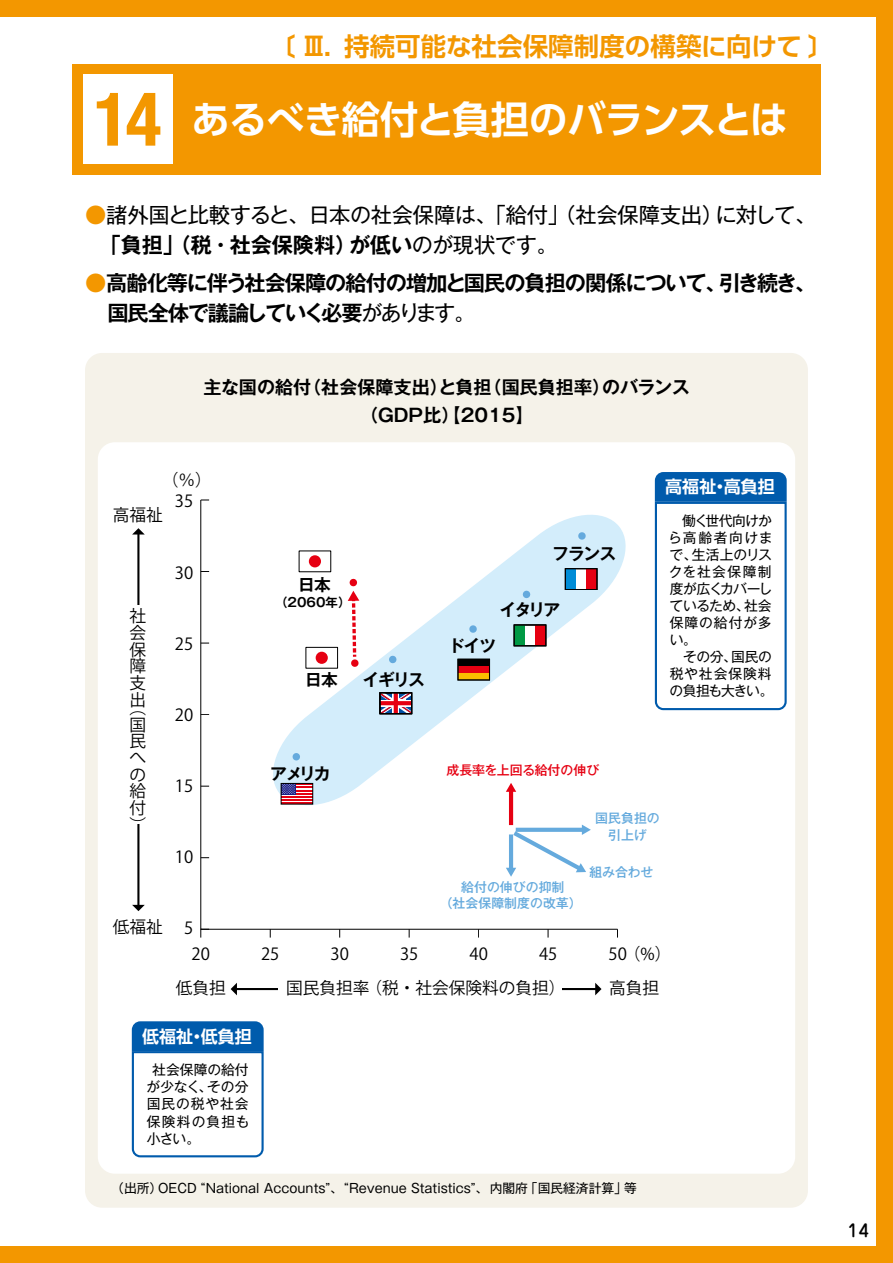
<style>
.page{position:relative;width:893px;height:1263px;background:#f39700}
.page>*{position:absolute;margin:0;border:0;box-sizing:border-box;transform-origin:0 0}
.t1{font:700 38.25px "UD Shin Go Pro De";letter-spacing:-.02em;color:#fff}
.t2{font:700 25.5px "UD Shin Go Pro De";color:#f39700}
.t3{font:700 21.3px/29.7px "Gothic MB101 Pr 6 N De";letter-spacing:-.05em;color:#000}
.t4{font:21.3px "Gothic MB101 Pr 6 N";letter-spacing:-.01em;color:#000}
.t5{font:700 21.3px "Gothic MB101 Pr 6 N De";letter-spacing:-.01em;color:#000}
.t6{font:700 18px/27.6px "Gothic MB101 Pro De";color:#000;text-align:center}
.t7{font:700 16.95px "UD Shin Go Pr 6 N De";color:#fff}
.t8{font:500 16.95px "Jun 34 Pro";color:#000}
.t9{font:16.65px/16.6px "Koz Go Pro";color:#000;text-align:justify}
.t10{font:700 16.65px "Gothic MB101 Pro De";letter-spacing:-.085em;color:#000}
.t11{font:13.8px/17px "Gothic MB101 Pr 6 N";letter-spacing:-.02em;color:#000}
.t12{font:13.8px/17px "Gothic MB101 Pr 6 N";color:#000;text-align:justify}
.t13{font:500 12.9px/16.5px "Gothic MB101 Pro";color:#65aadd;text-align:center}
.t14{font:500 12.9px "Gothic MB101 Pro";color:#e60012}
.t15{font:12.75px "Gothic MB101 Pr 6 N";color:#000}
.t16{font:700 12.45px "Gothic MB101 Pro De";color:#000}
.s1{font-family:"Helvetica Neue";font-stretch:condensed;font-size:74.4px;color:#f39700}
.s2{color:#f39700}
.s3{font-family:"Gothic MB101 Pr 6 N";font-weight:400}
.s4{font-family:"Gothic MB101 Pr 6 N";font-weight:400;color:#f39700}
</style>
<div class="page">
<div style="left:0;top:17px;width:876px;height:1229px;background:#fff"></div>
<div style="left:72px;top:64px;width:749px;height:110px;background:#f39700"></div>
<div style="left:83px;top:74px;width:89px;height:90px;background:#fff"></div>
<div style="left:85px;top:353px;width:723px;height:855px;background:#f5f2e9;border-radius:17px"></div>
<div style="left:98px;top:442px;width:697px;height:732px;background:#fff;border-radius:17px"></div>
<hr style="left:137px;top:534px;width:2px;height:372px;background:#000">
<svg style="left:132px;top:528px;width:12px;height:6px"></svg>
<svg style="left:132px;top:905px;width:13px;height:6px"></svg>
<div style="left:127px;top:605px;width:23px;height:219px;background:#fff"></div>
<hr style="left:236px;top:988px;width:360px;height:2px;background:#000">
<svg style="left:231px;top:983px;width:6px;height:12px"></svg>
<svg style="left:595px;top:983px;width:6px;height:12px"></svg>
<div style="left:278px;top:978px;width:284px;height:22px;background:#fff"></div>
<svg style="left:200px;top:930px;width:2px;height:7px"></svg>
<svg style="left:200px;top:499px;width:418px;height:431px"></svg>
<svg style="left:578px;top:532px;width:8px;height:8px"></svg>
<svg style="left:523px;top:591px;width:7px;height:7px"></svg>
<svg style="left:469px;top:625px;width:8px;height:8px"></svg>
<svg style="left:389px;top:656px;width:7px;height:7px"></svg>
<svg style="left:293px;top:753px;width:7px;height:7px"></svg>
<div style="left:299px;top:551px;width:32px;height:21px;background:#fff"></div>
<div style="left:309px;top:555px;width:12px;height:12px;background:#e60012;border-radius:50%"></div>
<div style="left:306px;top:647px;width:32px;height:21px;background:#fff"></div>
<div style="left:306px;top:647px;width:32px;height:21px;border:1px solid #000"></div>
<div style="left:316px;top:652px;width:12px;height:12px;background:#e60012;border-radius:50%"></div>
<svg style="left:283px;top:785px;width:28px;height:17px"></svg>
<hr style="left:281px;top:799px;width:32px;height:2px;background:#e60012">
<hr style="left:281px;top:796px;width:32px;height:2px;background:#e60012">
<hr style="left:281px;top:793px;width:32px;height:1px;background:#e60012">
<hr style="left:281px;top:790px;width:32px;height:1px;background:#e60012">
<hr style="left:281px;top:786px;width:32px;height:2px;background:#e60012">
<div style="left:281px;top:783px;width:15px;height:11px;background:#1d2088"></div>
<svg style="left:283px;top:785px;width:12px;height:9px"></svg>
<div style="left:281px;top:783px;width:32px;height:21px;border:1px solid #000"></div>
<svg style="left:382px;top:695px;width:28px;height:17px"></svg>
<div style="left:380px;top:692px;width:32px;height:22px;border:1px solid #000"></div>
<div style="left:565px;top:569px;width:32px;height:20px;background:#fff"></div>
<div style="left:565px;top:569px;width:11px;height:20px;background:#008cd6"></div>
<div style="left:586px;top:569px;width:11px;height:20px;background:#e60012"></div>
<div style="left:565px;top:568px;width:32px;height:22px;border:1px solid #000"></div>
<div style="left:514px;top:625px;width:32px;height:21px;background:#fff"></div>
<div style="left:535px;top:625px;width:11px;height:21px;background:#e60012"></div>
<div style="left:514px;top:625px;width:11px;height:21px;background:#094"></div>
<div style="left:514px;top:625px;width:32px;height:21px;border:1px solid #000"></div>
<div style="left:458px;top:659px;width:31px;height:7px;background:#000"></div>
<div style="left:458px;top:666px;width:31px;height:7px;background:#e60012"></div>
<div style="left:458px;top:673px;width:31px;height:7px;background:#fabe00"></div>
<div style="left:458px;top:659px;width:32px;height:21px;border:1px solid #000"></div>
<svg style="left:348px;top:579px;width:11px;height:88px"></svg>
<hr style="left:509px;top:790px;width:4px;height:35px;background:#e60012">
<svg style="left:506px;top:783px;width:10px;height:9px"></svg>
<svg style="left:506px;top:824px;width:85px;height:53px"></svg>
<svg style="left:654px;top:472px;width:133px;height:239px"></svg>
<svg style="left:131px;top:1021px;width:133px;height:137px"></svg>
<h2 class="t2" style="left:270px;top:26px;width:565px">〔 Ⅲ．持続可能な社会保障制度の構築に向けて〕</h2>
<h1 class="t1" style="left:94px;top:88px;width:696px"><span class="s1">14</span> あるべき給付と負担のバランスとは</h1>
<h3 class="t4" style="left:85px;top:197px;width:733px"><span class="s2">●</span>諸外国と比較すると、日本の社会保障は、「給付」（社会保障支出）に対して、</h3>
<h3 class="t5" style="left:100px;top:227px;width:460px">「負担」（税・社会保険料）が低い<span class="s3">のが現状です。</span></h3>
<h3 class="t3" style="left:107px;top:267px;width:710px;text-indent:-22px"><span class="s4">●</span>高齢化等に伴う社会保障の給付の増加と国民の負担の関係について、引き続き、国民全体で議論していく必要<span class="s3">があります。</span></h3>
<h3 class="t6" style="left:203px;top:371px;width:488px">主な国の給付（社会保障支出）と負担（国民負担率）のバランス（GDP比）【2015】</h3>
<p class="t9" style="left:113px;top:507px;width:52px">高福祉</p>
<p class="t9" style="left:129px;top:608px;width:18px">社会保障支出</p>
<p class="t9" style="left:129px;top:700px;width:18px">（国民への給付）</p>
<p class="t9" style="left:113px;top:919px;width:52px">低福祉</p>
<p class="t9" style="left:162px;top:470px;width:52px;line-height:21.1px;text-align:center">（％）<br>35</p>
<p class="t9" style="left:175px;top:564px;width:20px">30</p>
<p class="t9" style="left:175px;top:636px;width:20px">25</p>
<p class="t9" style="left:175px;top:707px;width:20px">20</p>
<p class="t9" style="left:175px;top:778px;width:20px">15</p>
<p class="t9" style="left:175px;top:849px;width:20px">10</p>
<p class="t9" style="left:184px;top:920px;width:11px">5</p>
<p class="t10" style="left:298px;top:571px;width:34px">日本</p>
<p class="t16" style="left:275px;top:592px;width:77px">（2060年）</p>
<p class="t10" style="left:305px;top:665px;width:34px">日本</p>
<p class="t10" style="left:363px;top:665px;width:63px">イギリス</p>
<p class="t10" style="left:552px;top:540px;width:66px">フランス</p>
<p class="t10" style="left:500px;top:596px;width:62px">イタリア</p>
<p class="t10" style="left:448px;top:632px;width:49px">ドイツ</p>
<p class="t7" style="left:665px;top:473px;width:111px">高福祉・高負担</p>
<p class="t11" style="left:668px;top:511px;width:107px;text-indent:14px">働く世代向けから高齢者向けまで、生活上のリスクを社会保障制度が広くカバーしているため、社会保障の給付が多い。<br>　その分、国民の税や社会保険料の負担も大きい。</p>
<p class="t10" style="left:270px;top:759px;width:62px">アメリカ</p>
<p class="t14" style="left:446px;top:760px;width:154px">成長率を上回る給付の伸び</p>
<p class="t13" style="left:440px;top:877px;width:144px">給付の伸びの抑制<br>（社会保障制度の改革）</p>
<p class="t13" style="left:595px;top:808px;width:66px">国民負担の引上げ</p>
<p class="t13" style="left:589px;top:862px;width:66px">組み合わせ</p>
<p class="t9" style="left:192px;top:946px;width:20px">20</p>
<p class="t9" style="left:261px;top:946px;width:20px">25</p>
<p class="t9" style="left:331px;top:946px;width:20px">30</p>
<p class="t9" style="left:400px;top:946px;width:20px">35</p>
<p class="t9" style="left:470px;top:946px;width:20px">40</p>
<p class="t9" style="left:539px;top:946px;width:20px">45</p>
<p class="t9" style="left:609px;top:946px;width:64px">50（%）</p>
<p class="t9" style="left:286px;top:980px;width:281px">国民負担率（税・社会保険料の負担）</p>
<p class="t9" style="left:176px;top:980px;width:52px">低負担</p>
<p class="t9" style="left:609px;top:980px;width:52px">高負担</p>
<p class="t7" style="left:142px;top:1022px;width:111px">低福祉・低負担</p>
<p class="t12" style="left:146px;top:1061px;width:105px;text-indent:6px">社会保障の給付が少なく、その分国民の税や社会保険料の負担も小さい。</p>
<p class="t15" style="left:111px;top:1178px;width:527px">（出所）OECD “National Accounts”、“Revenue Statistics”、内閣府「国民経済計算」等</p>
<p class="t8" style="left:848px;top:1217px;width:23px">14</p>
</div>
